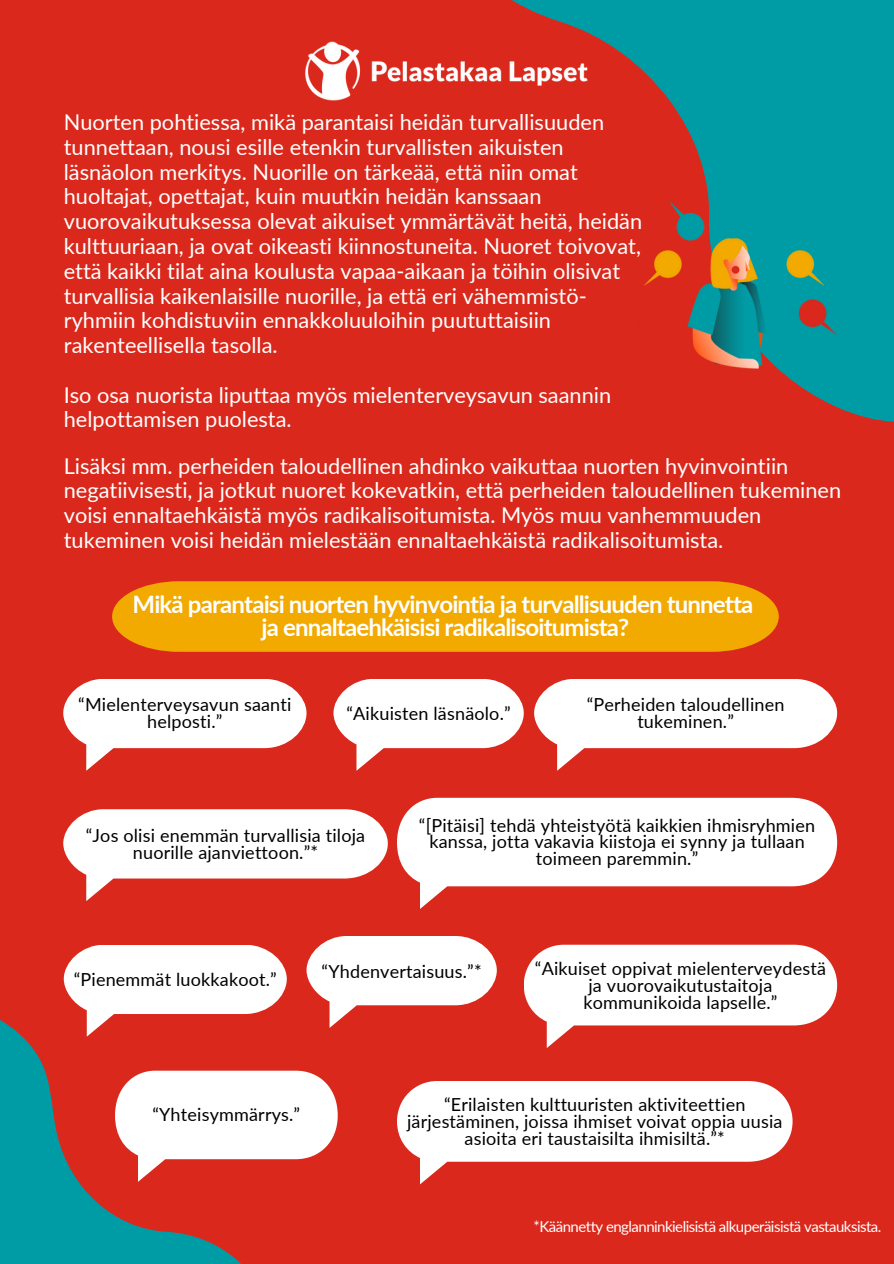
<style>
.page{position:relative;width:894px;height:1264px;background:#fff}
.page>*{position:absolute;margin:0;border:0;box-sizing:border-box;transform-origin:0 0}
.t1{font:700 24px/23.7px "Lato";letter-spacing:-.035em;color:#fff;text-align:center}
.t2{font:21.75px/24.8px "Lato";color:#fff}
.t3{font:18px/16.8px "Lato";letter-spacing:.01em;color:#000;text-align:center}
.t4{font:15px "Lato";letter-spacing:-.035em;color:#fff}
</style>
<div class="page">
<div style="left:0;top:0;width:893px;height:1263px;background:#da291c"></div>
<svg style="left:0;top:838px;width:417px;height:425px"></svg>
<svg style="left:512px;top:0;width:381px;height:422px;fill:#009ca6"></svg>
<img style="left:305px;top:37px;width:294px;height:69px">
<div style="left:112px;top:581px;width:666px;height:71px;background:#f2a900"></div>
<svg style="left:63px;top:809px;width:324px;height:69px;background:#fcf2f1"></svg>
<div style="left:397px;top:797px;width:439px;height:89px;background:#fff"></div>
<svg style="left:333px;top:679px;width:190px;height:69px;background:#fbeae9"></svg>
<svg style="left:63px;top:679px;width:243px;height:69px;background:#fcefee"></svg>
<div style="left:534px;top:679px;width:302px;height:69px;background:#fff"></div>
<img style="left:582px;top:186px;width:298px;height:190px">
<div style="left:397px;top:1080px;width:395px;height:81px;background:#fff"></div>
<svg style="left:115px;top:1070px;width:222px;height:89px;background:#fceeed"></svg>
<svg style="left:306px;top:936px;width:190px;height:69px;background:#fbeae9"></svg>
<svg style="left:64px;top:944px;width:223px;height:70px;background:#fbeae9"></svg>
<div style="left:524px;top:944px;width:312px;height:81px;background:#fff"></div>
<h3 class="t2" style="left:64px;top:109px;width:579px">Nuorten pohtiessa, mikä parantaisi heidän turvallisuuden tunnettaan, nousi esille etenkin turvallisten aikuisten läsnäolon merkitys. Nuorille on tärkeää, että niin omat huoltajat, opettajat, kuin muutkin heidän kanssaan vuorovaikutuksessa olevat aikuiset ymmärtävät heitä, heidän kulttuuriaan, ja ovat oikeasti kiinnostuneita. Nuoret toivovat, että kaikki tilat aina koulusta vapaa-aikaan ja töihin olisivat turvallisia kaikenlaisille nuorille, ja että eri vähemmistö&shy;ryhmiin kohdistuviin ennakkoluuloihin puututtaisiin rakenteellisella tasolla.</h3>
<h3 class="t2" style="left:64px;top:382px;width:548px">Iso osa nuorista liputtaa myös mielenterveysavun saannin helpottamisen puolesta.</h3>
<h3 class="t2" style="left:64px;top:453px;width:778px">Lisäksi mm. perheiden taloudellinen ahdinko vaikuttaa nuorten hyvinvointiin negatiivisesti, ja jotkut nuoret kokevatkin, että perheiden taloudellinen tukeminen voisi ennaltaehkäistä myös radikalisoitumista. Myös muu vanhemmuuden</h3>
<p class="t2" style="left:64px;top:527px;width:661px">tukeminen voisi heidän mielestään ennaltaehkäistä radikalisoitumista.</p>
<p class="t1" style="left:132px;top:591px;width:622px">Mikä parantaisi nuorten hyvinvointia ja turvallisuuden tunnetta ja ennaltaehkäisisi radikalisoitumista?</p>
<h2 class="t3" style="left:78px;top:696px;width:215px">“Mielenterveysavun saanti helposti.”</h2>
<p class="t3" style="left:586px;top:696px;width:199px">“Perheiden taloudellinen tukeminen.”</p>
<h2 class="t3" style="left:346px;top:705px;width:166px">“Aikuisten läsnäolo.”</h2>
<p class="t3" style="left:86px;top:826px;width:281px">“Jos olisi enemmän turvallisia tiloja nuorille ajanviettoon.”*</p>
<h2 class="t3" style="left:419px;top:816px;width:397px">“[Pitäisi] tehdä yhteistyötä kaikkien ihmisryhmien kanssa, jotta vakavia kiistoja ei synny ja tullaan toimeen paremmin.”</h2>
<h3 class="t3" style="left:74px;top:971px;width:204px">“Pienemmät luokkakoot.”</h3>
<h3 class="t3" style="left:534px;top:959px;width:292px">“Aikuiset oppivat mielenterveydestä ja vuorovaikutustaitoja kommunikoida lapselle.”</h3>
<h3 class="t3" style="left:321px;top:962px;width:161px">“Yhdenvertaisuus.”*</h3>
<h3 class="t3" style="left:152px;top:1105px;width:149px">“Yhteisymmärrys.”</h3>
<h3 class="t3" style="left:407px;top:1095px;width:377px">“Erilaisten kulttuuristen aktiviteettien järjestäminen, joissa ihmiset voivat oppia uusia asioita eri taustaisilta ihmisiltä.”*</h3>
<h3 class="t4" style="left:533px;top:1216px;width:349px">*Käännetty englanninkielisistä alkuperäisistä vastauksista.</h3>
</div>
